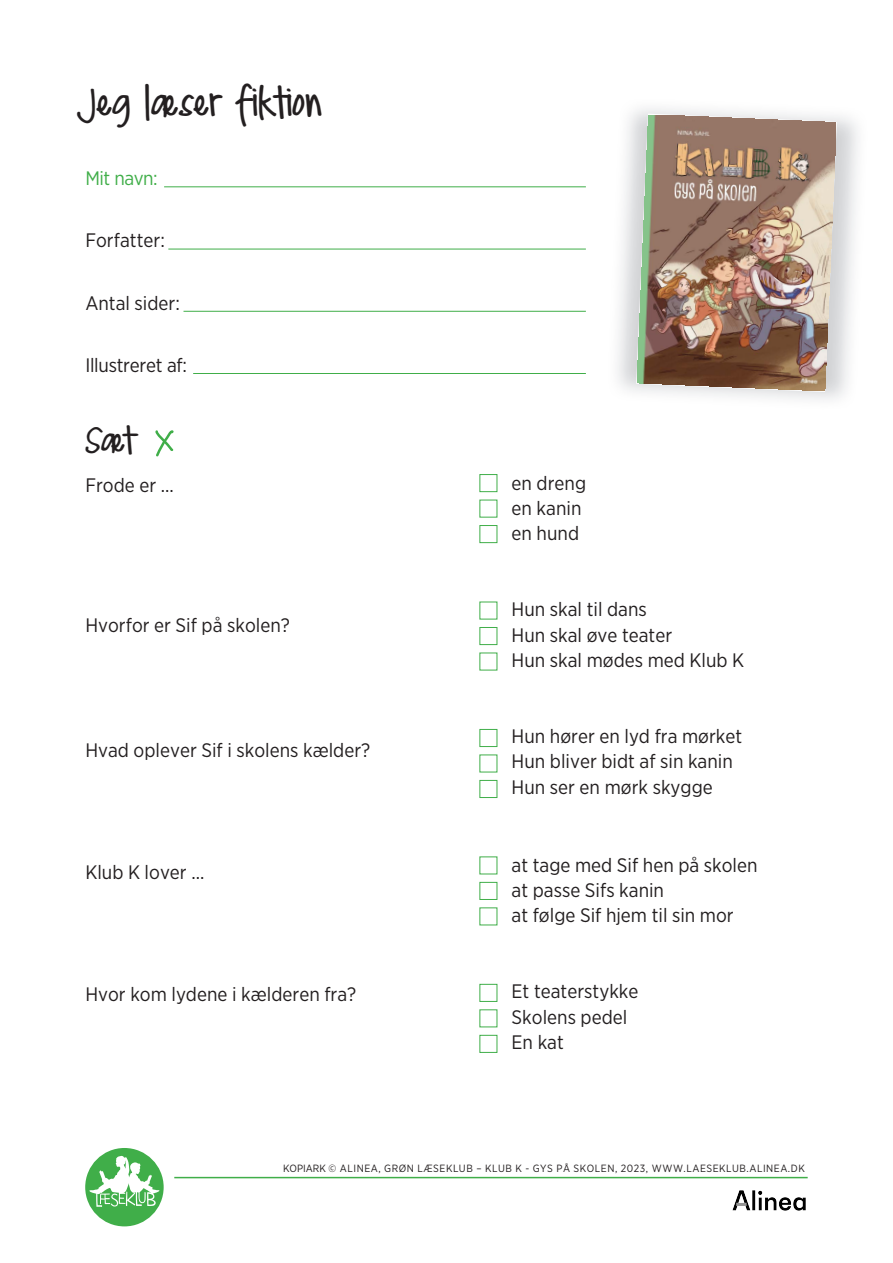
<style>
.page{position:relative;width:893px;height:1263px;background:#fff}
.page>*{position:absolute;margin:0;border:0;box-sizing:border-box;transform-origin:0 0}
.t1{font:300 24px "DJB Meand My Shadow";color:#231f20}
.t2{font:300 21px "DJB Meand My Shadow";color:#231f20}
.t3{font:19.5px/25.3px "Gotham Narrow";color:#231f20}
.t4{font:19.5px "Gotham Narrow";letter-spacing:-.025em;color:#40ae49}
.t5{font:10.5px "Gotham Narrow";letter-spacing:.05em;color:#231f20}
</style>
<div class="page">
<hr style="left:174px;top:1177px;width:634px;height:1px;background:#40ae49">
<div style="left:85px;top:1148px;width:79px;height:78px;background:#40ae49;border-radius:50%"></div>
<svg style="left:89px;top:1156px;width:70px;height:51px"></svg>
<hr style="left:164px;top:186px;width:422px;height:1px;background:#40ae49">
<hr style="left:168px;top:249px;width:418px;height:1px;background:#40ae49">
<hr style="left:183px;top:311px;width:403px;height:1px;background:#40ae49">
<hr style="left:193px;top:373px;width:393px;height:1px;background:#40ae49">
<svg style="left:155px;top:430px;width:19px;height:27px"></svg>
<svg style="left:479px;top:474px;width:19px;height:452px"></svg>
<svg style="left:479px;top:984px;width:19px;height:69px"></svg>
<img style="left:637px;top:115px;width:199px;height:276px">
<img style="left:732px;top:1190px;width:74px;height:20px">
<p class="t1" style="left:85px;top:94px;width:239px">Jeg læser fiktion</p>
<p class="t4" style="left:85px;top:171px;width:74px">Mit navn:</p>
<p class="t3" style="left:85px;top:229px;width:81px">Forfatter:</p>
<p class="t3" style="left:85px;top:291px;width:96px">Antal sider:</p>
<p class="t3" style="left:85px;top:353px;width:103px">Illustreret af:</p>
<p class="t2" style="left:85px;top:433px;width:51px">Sæt</p>
<p class="t3" style="left:85px;top:472px;width:90px">Frode er ...</p>
<p class="t3" style="left:85px;top:612px;width:206px">Hvorfor er Sif på skolen?</p>
<p class="t3" style="left:85px;top:737px;width:286px">Hvad oplever Sif i skolens kælder?</p>
<p class="t3" style="left:85px;top:859px;width:120px">Klub K lover ...</p>
<p class="t3" style="left:85px;top:981px;width:272px">Hvor kom lydene i kælderen fra?</p>
<p class="t3" style="left:512px;top:470px;width:76px">en dreng en kanin en hund</p>
<p class="t3" style="left:512px;top:596px;width:234px">Hun skal til dans<br>Hun skal øve teater<br>Hun skal mødes med Klub K</p>
<p class="t3" style="left:512px;top:723px;width:232px">Hun hører en lyd fra mørket<br>Hun bliver bidt af sin kanin<br>Hun ser en mørk skygge</p>
<p class="t3" style="left:512px;top:852px;width:247px">at tage med Sif hen på skolen at passe Sifs kanin<br>at følge Sif hjem til sin mor</p>
<p class="t3" style="left:512px;top:978px;width:128px">Et teaterstykke<br>Skolens pedel<br>En kat</p>
<p class="t5" style="left:283px;top:1161px;width:523px">KOPIARK © ALINEA, GRØN LÆSEKLUB – KLUB K - GYS PÅ SKOLEN, 2023, WWW.LAESEKLUB.ALINEA.DK</p>
</div>
